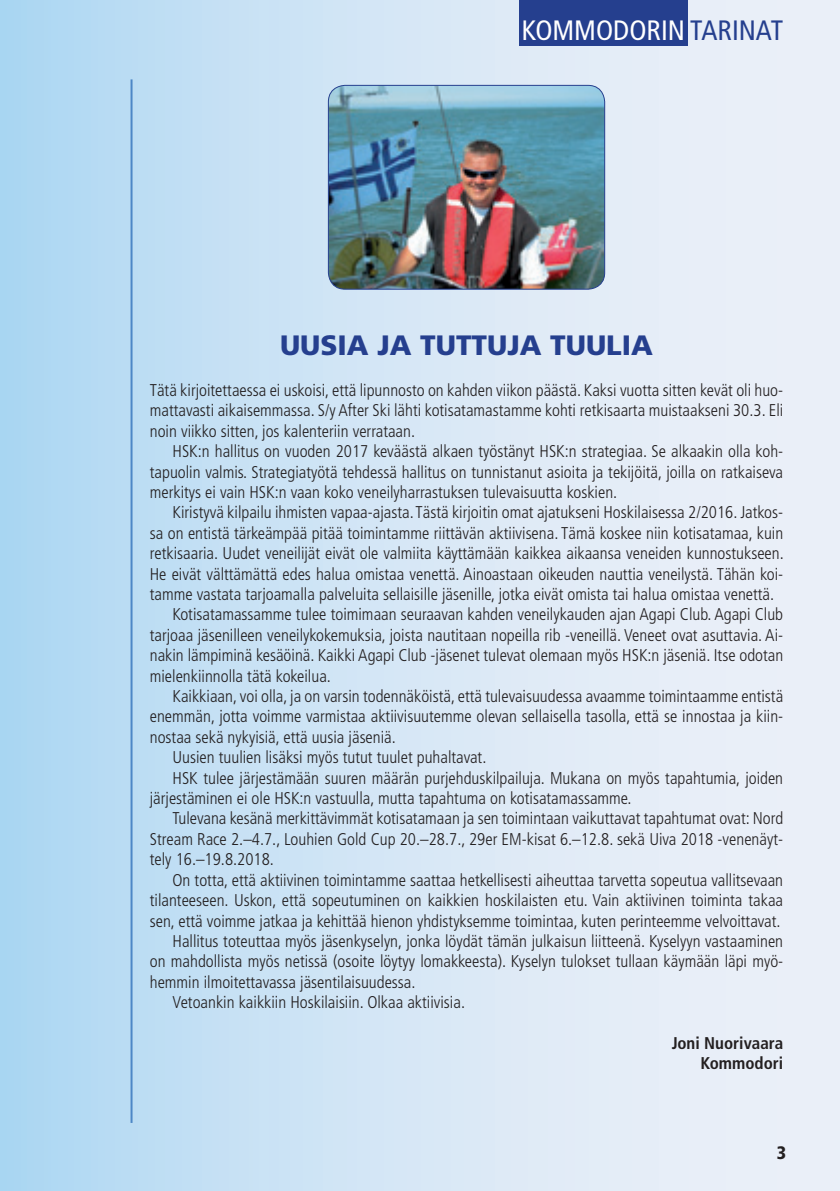
<style>
.page{position:relative;width:840px;height:1191px;background:#fff}
.page>*{position:absolute;margin:0;border:0;box-sizing:border-box;transform-origin:0 0}
.t1{font:900 28px "Frutiger";color:#253f8e}
.t2{font:condensed 28px "Frutiger";color:#fff}
.t3{font:900 condensed 18px "Frutiger";color:#231f20}
.t4{font:300 condensed 17px/20.4px "Frutiger";color:#231f20;text-align:justify}
.t5{font:700 condensed 17px/20.4px "Frutiger";color:#231f20;text-align:right}
.s1{color:#253f8e}
</style>
<div class="page">
<div style="left:0;top:0;width:839px;height:1191px;background:linear-gradient(to right,#b2d9f2,#f4f3f9)"></div>
<div style="left:518px;top:0;width:169px;height:45px;background:#253f8e"></div>
<hr style="left:130px;top:79px;width:2px;height:1044px;background:#4d87c6">
<img style="left:328px;top:85px;width:276px;height:204px">
<div style="left:328px;top:85px;width:276px;height:204px;border:1px solid #253f8e;border-radius:17px"></div>
<h1 class="t2" style="left:521px;top:14px;width:263px">KOMMODORIN <span class="s1">TARINAT</span></h1>
<h1 class="t1" style="left:280px;top:328px;width:374px">UUSIA JA TUTTUJA TUULIA</h1>
<p class="t4" style="left:150px;top:380px;width:634px">Tätä kirjoitettaessa ei uskoisi, että lipunnosto on kahden viikon päästä. Kaksi vuotta sitten kevät oli huo&shy;mattavasti aikaisemmassa. S/y After Ski lähti kotisatamastamme kohti retkisaarta muistaakseni 30.3. Eli noin viikko sitten, jos kalenteriin verrataan.</p>
<p class="t4" style="left:150px;top:441px;width:634px;text-indent:23px">HSK:n hallitus on vuoden 2017 keväästä alkaen työstänyt HSK:n strategiaa. Se alkaakin olla koh&shy;tapuolin valmis. Strategiatyötä tehdessä hallitus on tunnistanut asioita ja tekijöitä, joilla on ratkaiseva merkitys ei vain HSK:n vaan koko veneilyharrastuksen tulevaisuutta koskien.</p>
<p class="t4" style="left:172px;top:502px;width:612px">Kiristyvä kilpailu ihmisten vapaa-ajasta. Tästä kirjoitin omat ajatukseni Hoskilaisessa 2/2016. Jatkos-</p>
<p class="t4" style="left:150px;top:523px;width:634px">sa on entistä tärkeämpää pitää toimintamme riittävän aktiivisena. Tämä koskee niin kotisatamaa, kuin</p>
<p class="t4" style="left:150px;top:543px;width:635px">retkisaaria. Uudet veneilijät eivät ole valmiita käyttämään kaikkea aikaansa veneiden kunnostukseen.</p>
<p class="t4" style="left:150px;top:564px;width:634px">He eivät välttämättä edes halua omistaa venettä. Ainoastaan oikeuden nauttia veneilystä. Tähän koi-</p>
<p class="t4" style="left:150px;top:584px;width:625px">tamme vastata tarjoamalla palveluita sellaisille jäsenille, jotka eivät omista tai halua omistaa venettä.</p>
<p class="t4" style="left:172px;top:604px;width:611px">Kotisatamassamme tulee toimimaan seuraavan kahden veneilykauden ajan Agapi Club. Agapi Club</p>
<p class="t4" style="left:150px;top:625px;width:634px">tarjoaa jäsenilleen veneilykokemuksia, joista nautitaan nopeilla rib -veneillä. Veneet ovat asuttavia. Ai-</p>
<p class="t4" style="left:150px;top:645px;width:634px">nakin lämpiminä kesäöinä. Kaikki Agapi Club -jäsenet tulevat olemaan myös HSK:n jäseniä. Itse odotan</p>
<p class="t4" style="left:150px;top:666px;width:182px">mielenkiinnolla tätä kokeilua.</p>
<p class="t4" style="left:172px;top:686px;width:612px">Kaikkiaan, voi olla, ja on varsin todennäköistä, että tulevaisuudessa avaamme toimintaamme entistä</p>
<p class="t4" style="left:150px;top:706px;width:634px">enemmän, jotta voimme varmistaa aktiivisuutemme olevan sellaisella tasolla, että se innostaa ja kiin-</p>
<p class="t4" style="left:150px;top:727px;width:247px">nostaa sekä nykyisiä, että uusia jäseniä.</p>
<p class="t4" style="left:172px;top:747px;width:315px">Uusien tuulien lisäksi myös tutut tuulet puhaltavat.</p>
<p class="t4" style="left:172px;top:768px;width:611px">HSK tulee järjestämään suuren määrän purjehduskilpailuja. Mukana on myös tapahtumia, joiden</p>
<p class="t4" style="left:150px;top:788px;width:483px">järjestäminen ei ole HSK:n vastuulla, mutta tapahtuma on kotisatamassamme.</p>
<p class="t4" style="left:172px;top:808px;width:612px">Tulevana kesänä merkittävimmät kotisatamaan ja sen toimintaan vaikuttavat tapahtumat ovat: Nord</p>
<p class="t4" style="left:150px;top:829px;width:634px">Stream Race 2.–4.7., Louhien Gold Cup 20.–28.7., 29er EM-kisat 6.–12.8. sekä Uiva 2018 -venenäyt-</p>
<p class="t4" style="left:150px;top:849px;width:126px">tely 16.–19.8.2018.</p>
<p class="t4" style="left:172px;top:870px;width:611px">On totta, että aktiivinen toimintamme saattaa hetkellisesti aiheuttaa tarvetta sopeutua vallitsevaan</p>
<p class="t4" style="left:150px;top:890px;width:634px">tilanteeseen. Uskon, että sopeutuminen on kaikkien hoskilaisten etu. Vain aktiivinen toiminta takaa</p>
<p class="t4" style="left:150px;top:910px;width:632px">sen, että voimme jatkaa ja kehittää hienon yhdistyksemme toimintaa, kuten perinteemme velvoittavat.</p>
<p class="t4" style="left:172px;top:931px;width:611px">Hallitus toteuttaa myös jäsenkyselyn, jonka löydät tämän julkaisun liitteenä. Kyselyyn vastaaminen</p>
<p class="t4" style="left:150px;top:951px;width:634px">on mahdollista myös netissä (osoite löytyy lomakkeesta). Kyselyn tulokset tullaan käymään läpi myö-</p>
<p class="t4" style="left:150px;top:972px;width:267px">hemmin ilmoitettavassa jäsentilaisuudessa.</p>
<p class="t4" style="left:172px;top:992px;width:294px">Vetoankin kaikkiin Hoskilaisiin. Olkaa aktiivisia.</p>
<p class="t5" style="left:671px;top:1033px;width:113px">Joni Nuorivaara<br>Kommodori</p>
<p class="t3" style="left:776px;top:1142px;width:11px">3</p>
</div>
